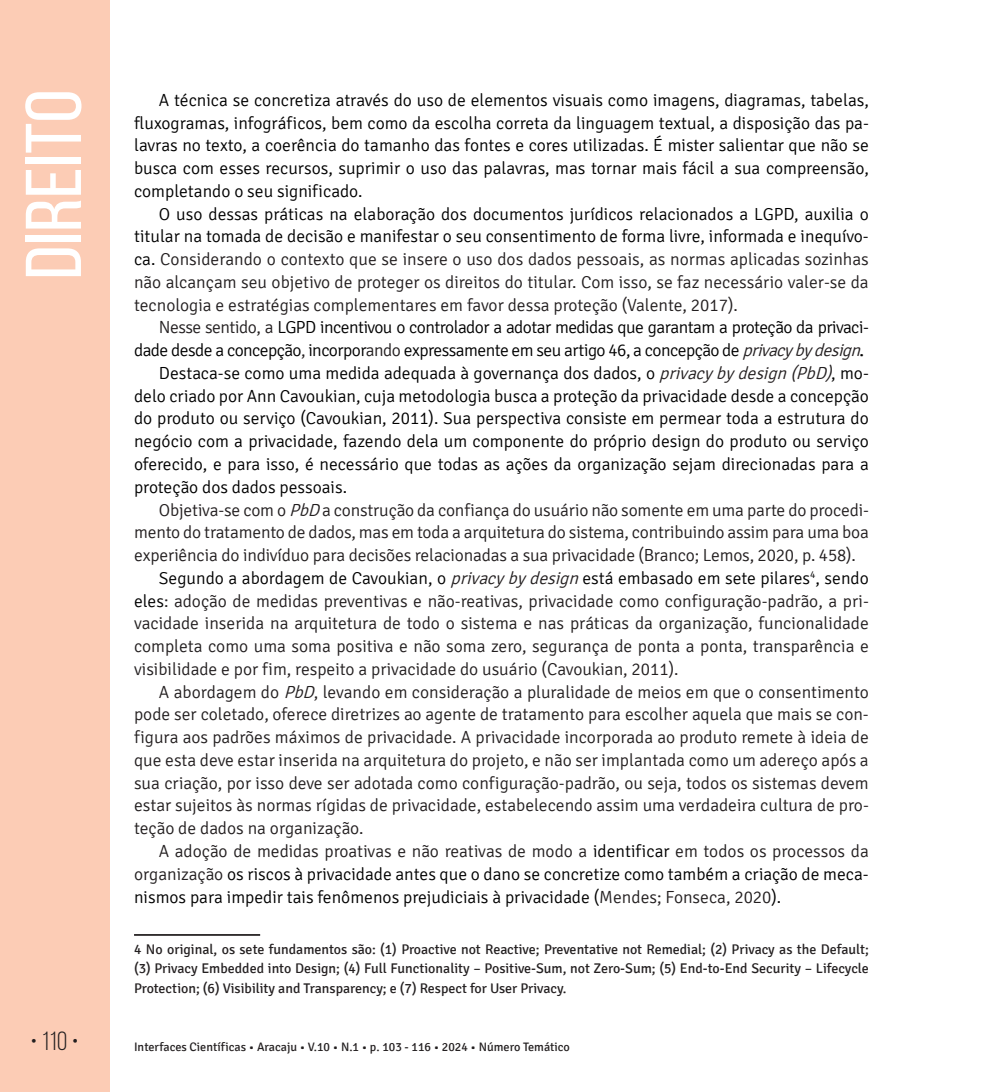
<style>
.page{position:relative;width:993px;height:1092px;background:#fff}
.page>*{position:absolute;margin:0;border:0;box-sizing:border-box;transform-origin:0 0}
.t1{font:78.75px "Bebas Neue";color:#fff;scale:1.09 1}
.t2{font:26.25px "Bebas Neue";color:#231f20}
.t3{font:300 17.5px/22.8px "Signika";color:#231f20;text-align:justify}
.t4{font:300 17.5px/22.8px "Signika";color:#000001;text-align:justify}
.t5{font:300 17.5px "Signika";letter-spacing:-.03em;color:#000001}
.t6{font:14px/19.2px "Signika";color:#231f20;text-align:justify}
.t7{font:12.25px "Signika";color:#231f20}
.s1{color:#000001}
.s2{color:#231f20}
.s3{font-style:italic;color:#231f20}
.s4{font-weight:400}
.s5{font-style:italic}
</style>
<div class="page">
<div style="left:0;top:0;width:109px;height:1091px;background:#fcccb5"></div>
<hr style="left:134px;top:934px;width:126px;height:1px;background:#231f20">
<h1 class="t1" style="left:11px;top:279px;width:176px;rotate:-90deg">Direito</h1>
<p class="t4" style="left:134px;top:89px;width:736px;text-indent:25px">A técnica se concretiza através do uso de elementos visuais como imagens, diagramas, tabelas, fluxogramas, infográficos, bem como da escolha correta da linguagem textual, a disposição das pa&shy;lavras no texto, a coerência do tamanho das fontes e cores utilizadas. É mister salientar que não se busca com esses recursos, suprimir o uso das palavras, mas tornar mais fácil a sua compreensão, completando o seu significado.</p>
<p class="t3" style="left:134px;top:203px;width:736px;text-indent:25px"><span class="s1">O uso dessas práticas na elaboração dos documentos jurídicos relacionados a LGPD, auxilia o titular na tomada de decisão e manifestar o seu consentimento de forma livre, informada e inequívo&shy;ca.</span> Considerando o contexto que se insere o uso dos dados pessoais, as normas aplicadas sozinhas não alcançam seu objetivo de proteger os direitos do titular. Com isso, se faz necessário valer-se da tecnologia e estratégias complementares em favor dessa proteção (Valente, 2017).</p>
<p class="t5" style="left:159px;top:318px;width:711px"><span class="s2">Nesse sentido, a</span> LGPD incentivou o controlador a adotar medidas que garantam a proteção da privaci-</p>
<p class="t5" style="left:134px;top:341px;width:732px">dade desde a concepção<span class="s2">,</span> incorpor<span class="s2">ando</span> expressamente em seu artigo 46, a concepção de <span class="s3">privacybydesign</span><span class="s4">.</span></p>
<p class="t4" style="left:159px;top:362px;width:711px">Destaca-se como uma medida adequada à governança dos dados, o <span class="s3">privacybydesign(PbD)</span>, mo-</p>
<p class="t4" style="left:134px;top:385px;width:736px">delo criado por Ann Cavoukian, cuja metodologia busca a proteção da privacidade desde a concepção</p>
<p class="t4" style="left:134px;top:407px;width:736px">do produto ou serviço (Cavoukian, 2011). Sua perspectiva consiste em permear toda a estrutura do</p>
<p class="t4" style="left:134px;top:430px;width:736px">negócio com a privacidade, fazendo dela um componente do próprio design do produto ou serviço</p>
<p class="t4" style="left:134px;top:453px;width:736px">oferecido, e para isso, é necessário que todas as ações da organização sejam direcionadas para a</p>
<p class="t4" style="left:134px;top:476px;width:214px">proteção dos dados pessoais.</p>
<p class="t3" style="left:159px;top:498px;width:711px">Objetiva-se com o <span class="s5">PbD</span> a construção da confiança do usuário não somente em uma parte do procedi-</p>
<p class="t3" style="left:134px;top:521px;width:736px">mento do tratamento de dados, mas em toda a arquitetura do sistema, contribuindo assim para uma boa</p>
<p class="t3" style="left:134px;top:544px;width:723px">experiência do indivíduo para decisões relacionadas a sua privacidade (Branco; Lemos, 2020, p. 458).</p>
<p class="t4" style="left:159px;top:567px;width:711px">Segundo a abordagem de Cavoukian, o <span class="s3">privacybydesign</span>está embasado em sete pilares<sup>4</sup>, sendo</p>
<p class="t3" style="left:134px;top:589px;width:736px"><span class="s1">eles</span>: adoção de medidas preventivas e não-reativas, privacidade como configuração-padrão, a pri-</p>
<p class="t3" style="left:134px;top:612px;width:736px">vacidade inserida na arquitetura de todo o sistema e nas práticas da organização, funcionalidade</p>
<p class="t3" style="left:134px;top:635px;width:736px">completa como uma soma positiva e não soma zero, segurança de ponta a ponta, transparência e</p>
<p class="t3" style="left:134px;top:658px;width:545px">visibilidade e por fim, respeito a privacidade do usuário (Cavoukian, 2011).</p>
<p class="t3" style="left:159px;top:680px;width:711px">A abordagem do <span class="s5">PbD</span>, levando em consideração a pluralidade de meios em que o consentimento</p>
<p class="t3" style="left:134px;top:703px;width:736px">pode ser coletado, oferece diretrizes ao agente de tratamento para escolher aquela que mais se con-</p>
<p class="t3" style="left:134px;top:726px;width:736px">figura aos padrões máximos de privacidade. A privacidade incorporada ao produto remete à ideia de</p>
<p class="t3" style="left:134px;top:749px;width:736px">que esta deve estar inserida na arquitetura do projeto, e não ser implantada como um adereço após a</p>
<p class="t3" style="left:134px;top:771px;width:736px">sua criação, por isso deve ser adotada como configuração-padrão, ou seja, todos os sistemas devem</p>
<p class="t3" style="left:134px;top:794px;width:736px">estar sujeitos às normas rígidas de privacidade, estabelecendo assim uma verdadeira cultura de pro-</p>
<p class="t3" style="left:134px;top:817px;width:231px">teção de dados na organização.</p>
<p class="t3" style="left:159px;top:840px;width:711px">A adoção de medidas proativas e não reativas de modo a <span class="s1">identificar</span> em todos os processos da</p>
<p class="t4" style="left:134px;top:862px;width:736px"><span class="s2">organização</span> os riscos à privacidade antes que o dano se concretize como também a criação de meca-</p>
<p class="t4" style="left:134px;top:885px;width:648px">nismos para impedir tais fenômenos prejudiciais à privacidade (<span class="s2">Mendes; Fonseca, 2020</span>).</p>
<p class="t6" style="left:134px;top:940px;width:736px">4 No original, os sete fundamentos são: (1) Proactive not Reactive; Preventative not Remedial; (2) Privacy as the Default; (3) Privacy Embedded into Design; (4) Full Functionality – Positive-Sum, not Zero-Sum; (5) End-to-End Security – Lifecycle Protection; (6) Visibility and Transparency; e (7) Respect for User Privacy.</p>
<h2 class="t2" style="left:30px;top:1026px;width:50px">• 110 •</h2>
<p class="t7" style="left:134px;top:1040px;width:437px">Interfaces Científicas • Aracaju • V.10 • N.1 • p. 103 - 116 • 2024 • Número Temático</p>
</div>
